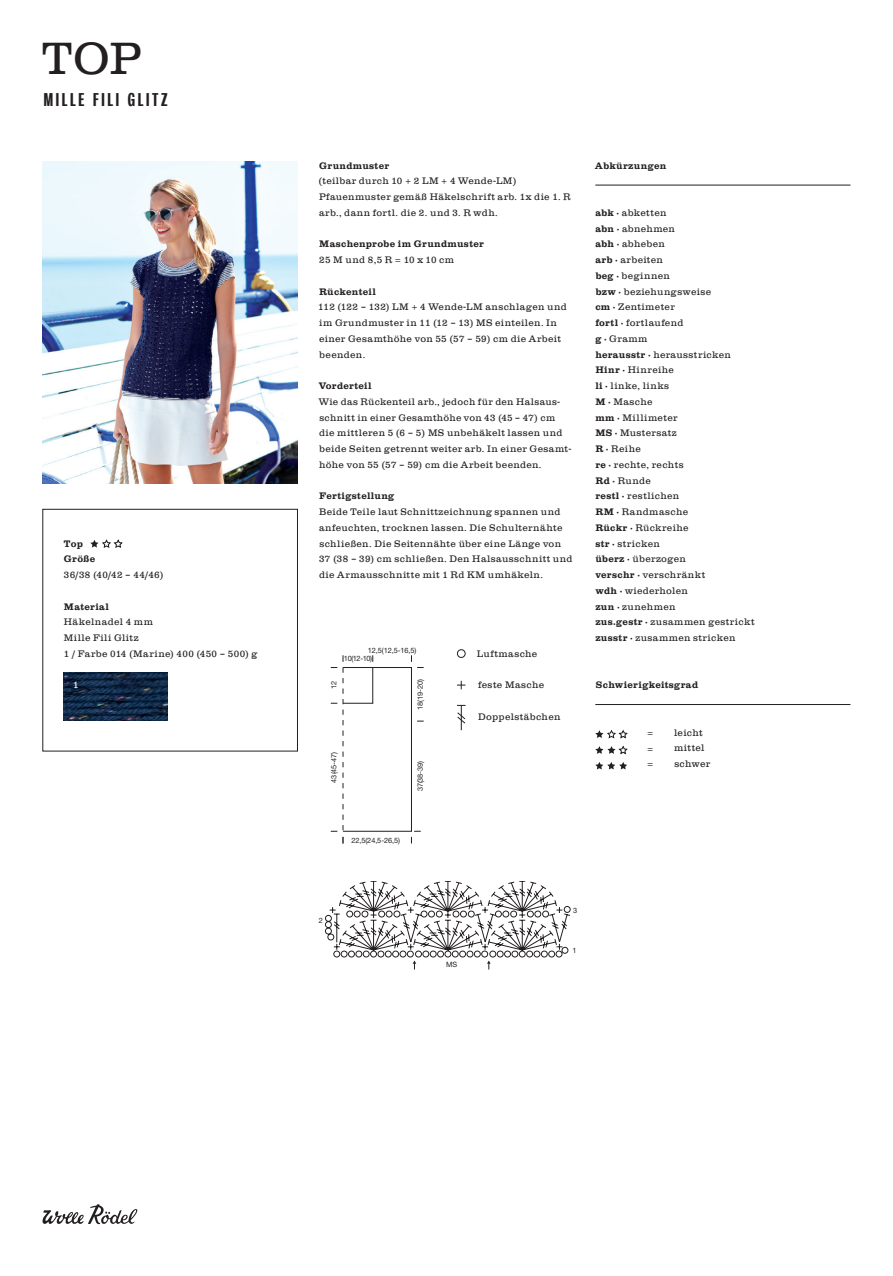
<style>
.page{position:relative;width:893px;height:1276px;background:#fff}
.page>*{position:absolute;margin:0;border:0;box-sizing:border-box;transform-origin:0 0}
.t1{font:300 46.5px "Clarendon Com";color:#231f20}
.t2{font:700 18px "Neue Helvetica Pro 79 Cm";letter-spacing:.15em;color:#231f20}
.t3{font:300 9.75px/15.8px "Clarendon Com";letter-spacing:.04em;color:#231f20}
.t4{font:700 9.75px/15.8px "Clarendon Com";letter-spacing:.03em;color:#231f20}
.t5{font:300 9.75px "Clarendon Com";color:#fff}
.t6{font:7.35px "Helvetica Neue LT Com";letter-spacing:-.01em;color:#231f20}
.t7{font:7.35px/8.2px "Helvetica Neue LT Com";letter-spacing:-.03em;color:#231f20}
.s1{font-weight:700}
</style>
<div class="page">
<div style="left:43px;top:509px;width:255px;height:242px;border:1px solid #231f20"></div>
<img style="left:43px;top:161px;width:255px;height:323px">
<svg style="left:42px;top:1204px;width:95px;height:21px"></svg>
<img style="left:64px;top:673px;width:103px;height:47px">
<svg style="left:90px;top:540px;width:33px;height:8px"></svg>
<svg style="left:325px;top:881px;width:246px;height:88px"></svg>
<svg style="left:411px;top:831px;width:9px;height:12px"></svg>
<div style="left:343px;top:667px;width:69px;height:164px;border:1px solid #231f20"></div>
<svg style="left:331px;top:667px;width:42px;height:176px"></svg>
<div style="left:457px;top:649px;width:9px;height:9px;border:1px solid #231f20;border-radius:50%"></div>
<svg style="left:457px;top:705px;width:9px;height:25px"></svg>
<svg style="left:457px;top:681px;width:8px;height:8px"></svg>
<svg style="left:595px;top:746px;width:33px;height:8px"></svg>
<svg style="left:595px;top:762px;width:32px;height:7px"></svg>
<svg style="left:595px;top:730px;width:33px;height:8px"></svg>
<hr style="left:595px;top:185px;width:255px;height:1px;background:#231f20">
<hr style="left:595px;top:704px;width:255px;height:1px;background:#231f20">
<h1 class="t1" style="left:42px;top:32px;width:100px">Top</h1>
<h2 class="t2" style="left:44px;top:88px;width:125px">Mille Fili Glitz</h2>
<p class="t4" style="left:64px;top:535px;width:33px">Top<br>Größe</p>
<p class="t3" style="left:64px;top:567px;width:101px">36/38 (40/42 – 44/46)</p>
<p class="t4" style="left:64px;top:598px;width:47px">Material</p>
<p class="t3" style="left:64px;top:614px;width:195px">Häkelnadel 4 mm<br>Mille Fili Glitz<br>1 / Farbe 014 (Marine) 400 (450 – 500) g</p>
<p class="t5" style="left:73px;top:679px;width:7px">1</p>
<p class="t4" style="left:319px;top:157px;width:72px">Grundmuster</p>
<p class="t3" style="left:319px;top:173px;width:253px">(teilbar durch 10 + 2 LM + 4 Wende-LM)<br>Pfauenmuster gemäß Häkelschrift arb. 1x die 1. R arb., dann fortl. die 2. und 3. R wdh.</p>
<p class="t4" style="left:319px;top:236px;width:166px">Maschenprobe im Grundmuster</p>
<p class="t3" style="left:319px;top:252px;width:136px">25 M und 8,5 R = 10 x 10 cm</p>
<p class="t4" style="left:319px;top:283px;width:58px">Rückenteil</p>
<p class="t3" style="left:318px;top:299px;width:250px">112 (122 – 132) LM + 4 Wende-LM anschlagen und im Grundmuster in 11 (12 – 13) MS einteilen. In einer Gesamthöhe von 55 (57 – 59) cm die Arbeit beenden.</p>
<p class="t4" style="left:319px;top:378px;width:54px">Vorderteil</p>
<p class="t3" style="left:319px;top:393px;width:254px">Wie das Rückenteil arb., jedoch für den Halsaus&shy;schnitt in einer Gesamthöhe von 43 (45 – 47) cm die mittleren 5 (6 – 5) MS unbehäkelt lassen und beide Seiten getrennt weiter arb. In einer Gesamt&shy;höhe von 55 (57 – 59) cm die Arbeit beenden.</p>
<p class="t4" style="left:319px;top:488px;width:77px">Fertigstellung</p>
<p class="t3" style="left:319px;top:504px;width:255px">Beide Teile laut Schnittzeichnung spannen und anfeuchten, trocknen lassen. Die Schulternähte schließen. Die Seitennähte über eine Länge von 37 (38 – 39) cm schließen. Den Halsausschnitt und die Armausschnitte mit 1 Rd KM umhäkeln.</p>
<p class="t6" style="left:329px;top:689px;width:10px;rotate:-90deg">12</p>
<p class="t7" style="left:344px;top:646px;width:74px;text-indent:24px">12,5(12,5-16,5)<br>10(12-10)</p>
<p class="t3" style="left:477px;top:645px;width:62px">Luftmasche</p>
<p class="t3" style="left:478px;top:677px;width:68px">feste Masche</p>
<p class="t3" style="left:478px;top:708px;width:84px">Doppelstäbchen</p>
<p class="t6" style="left:416px;top:709px;width:32px;rotate:-90deg">18(19-20)</p>
<p class="t6" style="left:329px;top:782px;width:32px;rotate:-90deg">43(45-47)</p>
<p class="t6" style="left:416px;top:791px;width:32px;rotate:-90deg">37(38-39)</p>
<p class="t6" style="left:351px;top:836px;width:50px">22,5(24,5-26,5)</p>
<p class="t4" style="left:595px;top:157px;width:73px">Abkürzungen</p>
<p class="t3" style="left:595px;top:204px;width:161px"><span class="s1">abk ·</span> abketten<br><span class="s1">abn ·</span> abnehmen<br><span class="s1">abh ·</span> abheben<br><span class="s1">arb ·</span> arbeiten<br><span class="s1">beg ·</span> beginnen<br><span class="s1">bzw ·</span> beziehungsweise<br><span class="s1">cm ·</span> Zentimeter<br><span class="s1">fortl ·</span> fortlaufend<br><span class="s1">g ·</span> Gramm<br><span class="s1">herausstr ·</span> herausstricken<br><span class="s1">Hinr ·</span> Hinreihe<br><span class="s1">li ·</span> linke, links<br><span class="s1">M ·</span> Masche<br><span class="s1">mm ·</span> Millimeter<br><span class="s1">MS ·</span> Mustersatz<br><span class="s1">R ·</span> Reihe<br><span class="s1">re ·</span> rechte, rechts<br><span class="s1">Rd ·</span> Runde<br><span class="s1">restl ·</span> restlichen<br><span class="s1">RM ·</span> Randmasche<br><span class="s1">Rückr ·</span> Rückreihe<br><span class="s1">str ·</span> stricken<br><span class="s1">überz ·</span> überzogen<br><span class="s1">verschr ·</span> verschränkt<br><span class="s1">wdh ·</span> wiederholen<br><span class="s1">zun ·</span> zunehmen<br><span class="s1">zus.gestr ·</span> zusammen gestrickt <span class="s1">zusstr ·</span> zusammen stricken</p>
<p class="t4" style="left:596px;top:677px;width:104px">Schwierigkeitsgrad</p>
<p class="t3" style="left:647px;top:724px;width:8px;text-align:justify">= = =</p>
<p class="t3" style="left:674px;top:724px;width:38px">leicht mittel schwer</p>
<p class="t6" style="left:319px;top:915px;width:6px">2</p>
<p class="t6" style="left:446px;top:960px;width:13px">MS</p>
<p class="t6" style="left:573px;top:905px;width:6px">3</p>
<p class="t6" style="left:572px;top:945px;width:6px">1</p>
</div>
